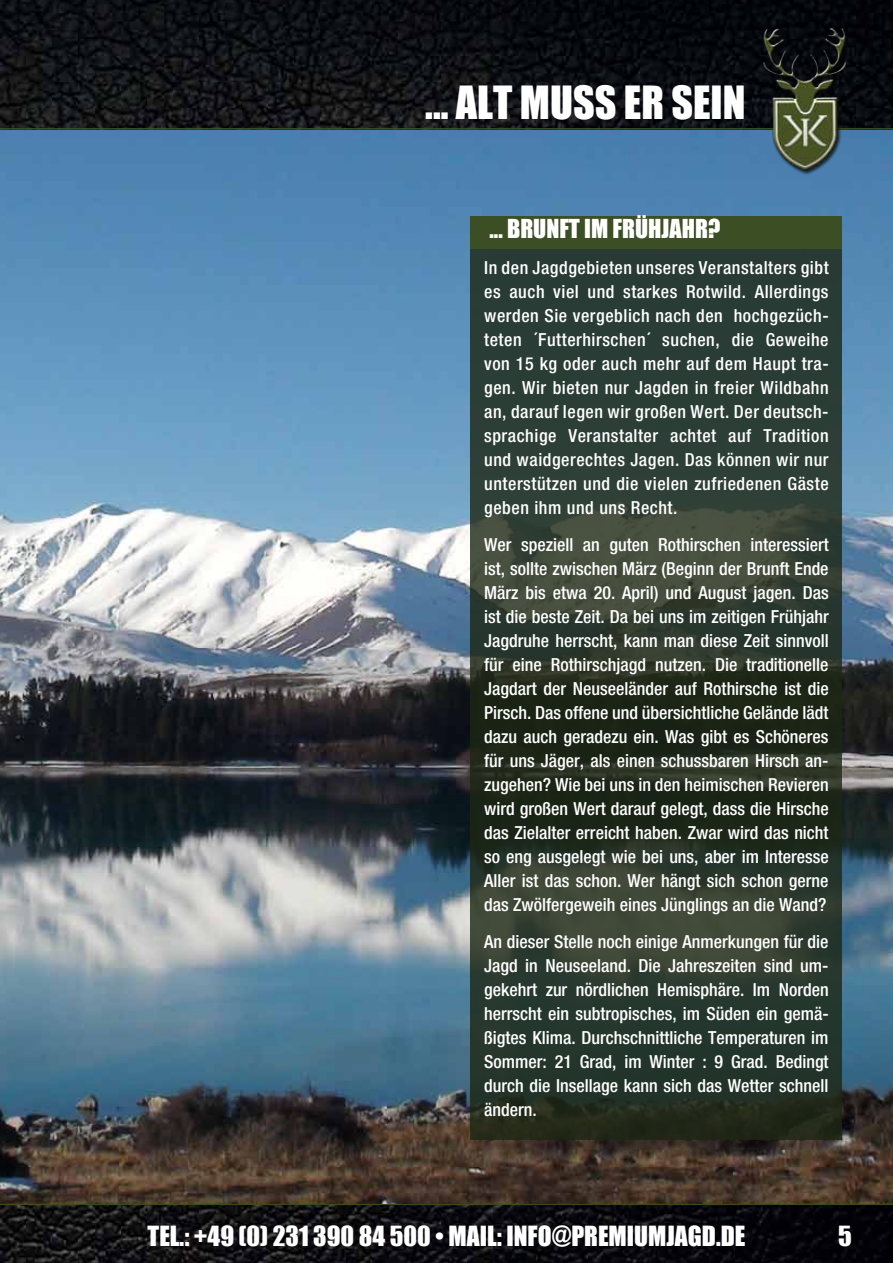
<style>
.page{position:relative;width:893px;height:1263px;background:#fff}
.page>*{position:absolute;margin:0;border:0;box-sizing:border-box;transform-origin:0 0}
.t1{font:42px "Impact";color:#fff}
.t2{font:25.5px "Impact";color:#fff}
.t3{font:24px "Impact";color:#fff}
.t4{font:500 condensed 18px/24px "Helvetica Neue LT Std";color:#fff;text-align:justify}
</style>
<div class="page">
<img style="left:0;top:0;width:893px;height:1263px">
<hr style="left:0;top:128px;width:893px;height:2px;background:#3c4e23">
<hr style="left:0;top:1203px;width:893px;height:2px;background:#3c4e23">
<img style="left:0;top:130px;width:893px;height:1074px">
<img style="left:758px;top:19px;width:92px;height:161px">
<svg style="left:471px;top:249px;width:371px;height:891px;background:#2b382c"></svg>
<div style="left:471px;top:217px;width:371px;height:32px;background:#3c4e23"></div>
<h1 class="t1" style="left:425px;top:70px;width:322px">... ALT MUSS ER SEIN</h1>
<h3 class="t3" style="left:490px;top:210px;width:232px">... BRUNFT IM FRÜHJAHR?</h3>
<p class="t4" style="left:484px;top:256px;width:346px">In den Jagdgebieten unseres Veranstalters gibt es auch viel und starkes Rotwild. Allerdings werden Sie vergeblich nach den hochgezüch&shy;teten ´Futterhirschen´ suchen, die Geweihe von 15 kg oder auch mehr auf dem Haupt tra&shy;gen. Wir bieten nur Jagden in freier Wildbahn an, darauf legen wir großen Wert. Der deutsch&shy;sprachige Veranstalter achtet auf Tradition und waidgerechtes Jagen. Das können wir nur unterstützen und die vielen zufriedenen Gäste geben ihm und uns Recht.</p>
<p class="t4" style="left:484px;top:532px;width:346px">Wer speziell an guten Rothirschen interessiert ist, sollte zwischen März (Beginn der Brunft Ende März bis etwa 20. April) und August jagen. Das ist die beste Zeit. Da bei uns im zeitigen Frühjahr Jagdruhe herrscht, kann man diese Zeit sinnvoll für eine Rothirschjagd nutzen. Die traditionelle Jagdart der Neuseeländer auf Rothirsche ist die Pirsch. Das offene und übersichtliche Gelände lädt dazu auch geradezu ein. Was gibt es Schöneres für uns Jäger, als einen schussbaren Hirsch an&shy;zugehen? Wie bei uns in den heimischen Revieren wird großen Wert darauf gelegt, dass die Hirsche das Zielalter erreicht haben. Zwar wird das nicht so eng ausgelegt wie bei uns, aber im Interesse Aller ist das schon. Wer hängt sich schon gerne das Zwölfergeweih eines Jünglings an die Wand?</p>
<p class="t4" style="left:484px;top:929px;width:346px">An dieser Stelle noch einige Anmerkungen für die Jagd in Neuseeland. Die Jahreszeiten sind um&shy;gekehrt zur nördlichen Hemisphäre. Im Norden herrscht ein subtropisches, im Süden ein gemä&shy;ßigtes Klima. Durchschnittliche Temperaturen im Sommer: 21 Grad, im Winter : 9 Grad. Bedingt durch die Insellage kann sich das Wetter schnell ändern.</p>
<h2 class="t2" style="left:148px;top:1216px;width:599px">TEL.: +49 (0) 231 390 84 500 • MAIL: INFO@PREMIUMJAGD.DE</h2>
<h2 class="t2" style="left:838px;top:1216px;width:15px">5</h2>
</div>
